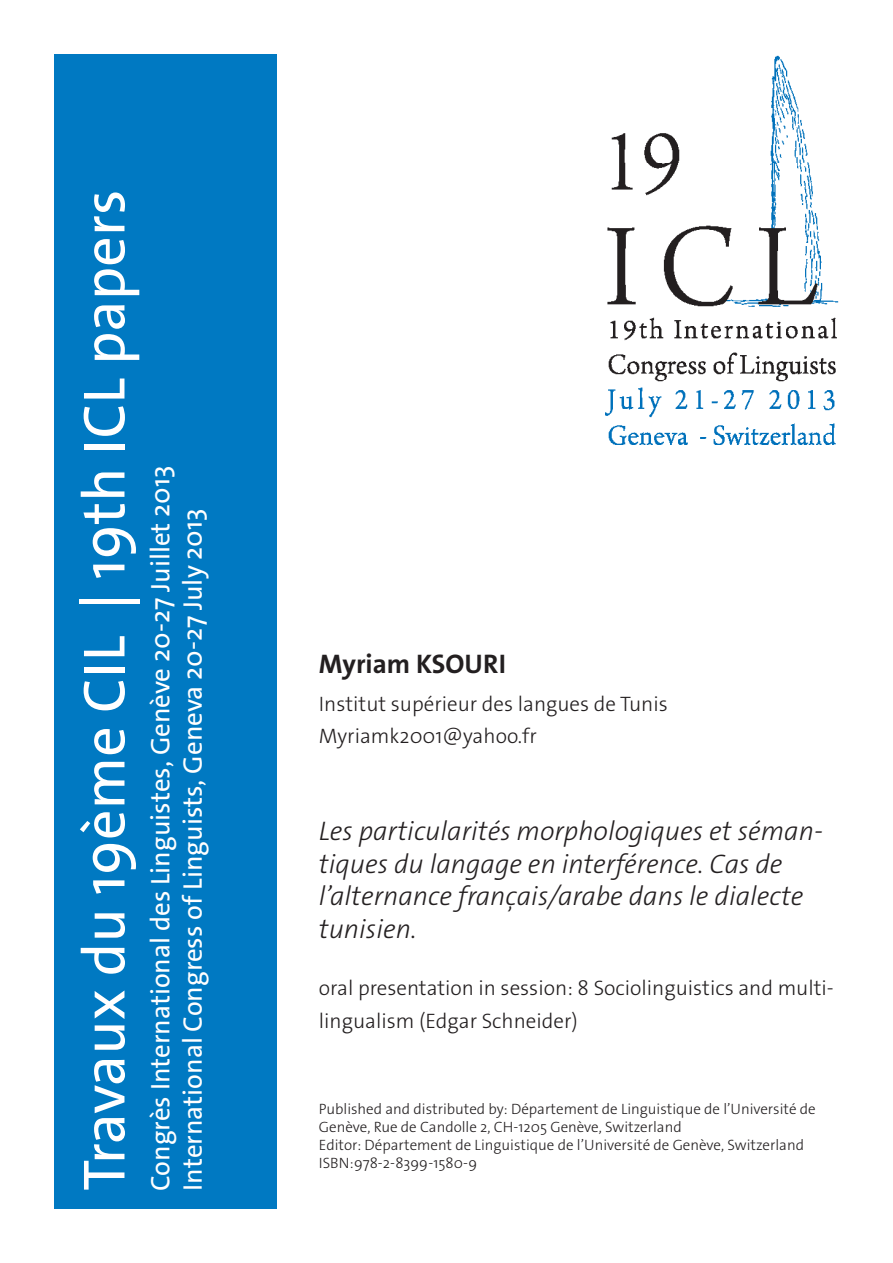
<style>
.page{position:relative;width:893px;height:1263px;background:#fff}
.page>*{position:absolute;margin:0;border:0;box-sizing:border-box;transform-origin:0 0}
.t1{font:60px "The Sans Os F";color:#fff}
.t2{font:italic 300 27px/32.4px "The Sans B W3";color:#231f20}
.t3{font:27px/32.4px "The Sans Os F";color:#fff}
.t4{font:700 27px "The Sans B W7";color:#231f20}
.t5{font:300 21px/32.4px "The Sans Os F";color:#231f20}
.t6{font:300 15px/18px "The Sans Os F";color:#231f20}
</style>
<div class="page">
<div style="left:54px;top:54px;width:222px;height:1155px;background:#0079c2"></div>
<img style="left:606px;top:55px;width:233px;height:389px">
<h1 class="t1" style="left:66px;top:1191px;width:1003px;rotate:-90deg">Travaux du 19ème CIL | 19th ICL papers</h1>
<h2 class="t3" style="left:144px;top:1191px;width:727px;rotate:-90deg">Congrès International des Linguistes, Genève 20-27 Juillet 2013<br>International Congress of Linguists, Geneva 20-27 July 2013</h2>
<h2 class="t4" style="left:319px;top:646px;width:189px">Myriam KSOURI</h2>
<h3 class="t5" style="left:319px;top:687px;width:350px">Institut supérieur des langues de Tunis<br>Myriamk2001@yahoo.fr</h3>
<h2 class="t2" style="left:319px;top:816px;width:505px">Les particularités morphologiques et séman&shy;tiques du langage en interférence. Cas de l’alternance français/arabe dans le dialecte tunisien.</h2>
<h3 class="t5" style="left:319px;top:972px;width:516px">oral presentation in session: 8 Sociolinguistics and multi&shy;lingualism (Edgar Schneider)</h3>
<p class="t6" style="left:319px;top:1100px;width:498px">Published and distributed by: Département de Linguistique de l’Université de Genève, Rue de Candolle 2, CH-1205 Genève, Switzerland<br>Editor: Département de Linguistique de l’Université de Genève, Switzerland ISBN:978-2-8399-1580-9</p>
</div>
